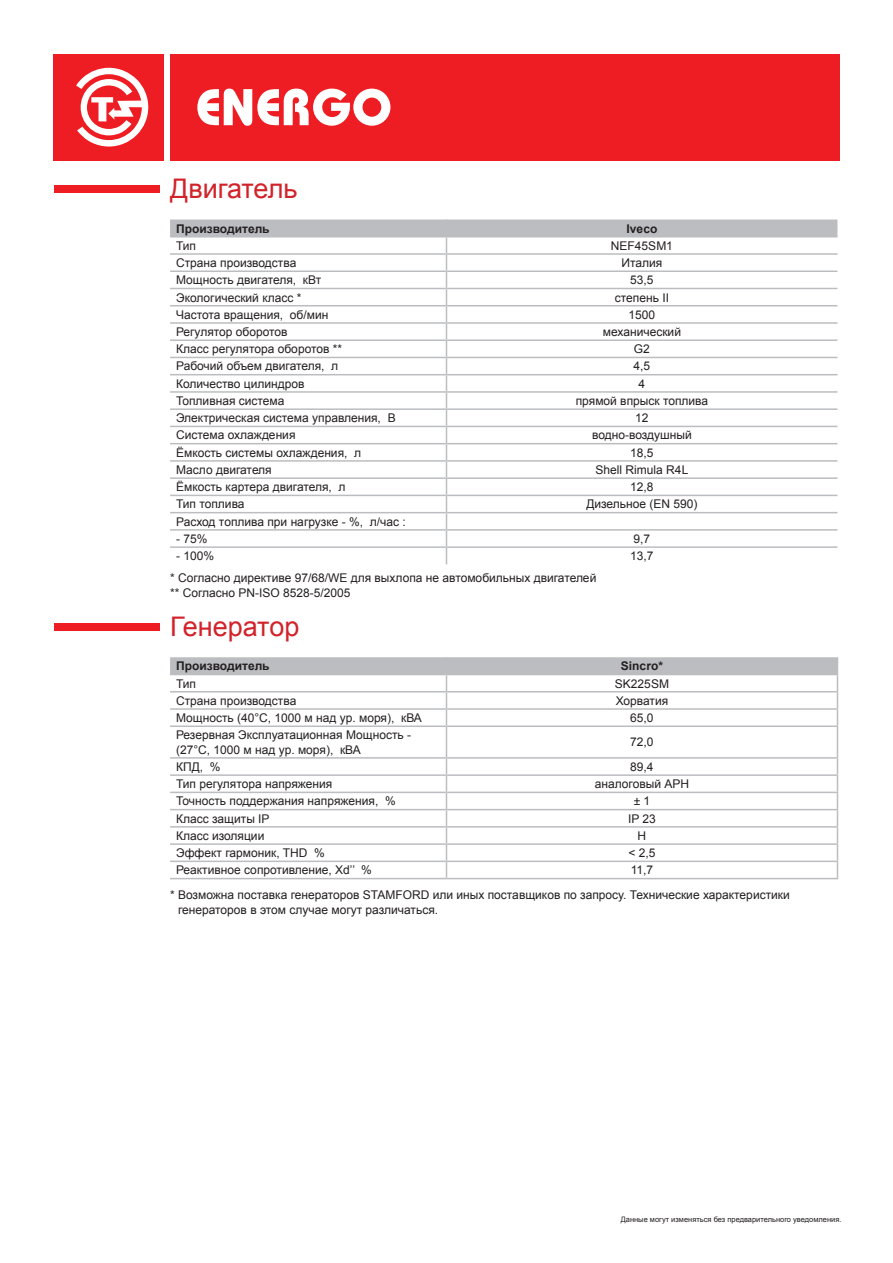
<style>
.page{position:relative;width:893px;height:1263px;background:#fff}
.page>*{position:absolute;margin:0;border:0;box-sizing:border-box;transform-origin:0 0}
.t1{font:27px "Arial";color:#d1232a}
.t2{font:12px/14.4px "Arial";color:#231f20}
.t3{font:700 12px "Arial";color:#231f20}
.t4{font:7.5px "Arial";color:#231f20}
</style>
<div class="page">
<div style="left:54px;top:54px;width:110px;height:106px;background:#ee1d23"></div>
<svg style="left:76px;top:68px;width:72px;height:79px"></svg>
<div style="left:170px;top:54px;width:669px;height:106px;background:#ee1d23"></div>
<svg style="left:197px;top:89px;width:193px;height:37px"></svg>
<svg style="left:170px;top:219px;width:667px;height:345px"></svg>
<svg style="left:170px;top:657px;width:668px;height:68px"></svg>
<hr style="left:170px;top:725px;width:276px;height:2px;background:#bcbdc0">
<hr style="left:446px;top:725px;width:392px;height:2px;background:#bcbdc0">
<hr style="left:446px;top:727px;width:1px;height:30px;background:#bcbdc0">
<hr style="left:837px;top:727px;width:1px;height:30px;background:#bcbdc0">
<hr style="left:170px;top:757px;width:276px;height:2px;background:#bcbdc0">
<hr style="left:446px;top:757px;width:392px;height:2px;background:#bcbdc0">
<hr style="left:170px;top:774px;width:276px;height:2px;background:#bcbdc0">
<hr style="left:446px;top:774px;width:392px;height:2px;background:#bcbdc0">
<hr style="left:170px;top:792px;width:276px;height:1px;background:#bcbdc0">
<hr style="left:446px;top:792px;width:392px;height:1px;background:#bcbdc0">
<hr style="left:170px;top:809px;width:276px;height:1px;background:#bcbdc0">
<hr style="left:446px;top:809px;width:392px;height:1px;background:#bcbdc0">
<hr style="left:170px;top:826px;width:276px;height:2px;background:#bcbdc0">
<hr style="left:446px;top:826px;width:392px;height:2px;background:#bcbdc0">
<hr style="left:170px;top:843px;width:276px;height:2px;background:#bcbdc0">
<hr style="left:446px;top:843px;width:392px;height:2px;background:#bcbdc0">
<hr style="left:170px;top:860px;width:276px;height:2px;background:#bcbdc0">
<hr style="left:446px;top:860px;width:392px;height:2px;background:#bcbdc0">
<svg style="left:446px;top:759px;width:1px;height:119px"></svg>
<svg style="left:837px;top:759px;width:1px;height:119px"></svg>
<hr style="left:170px;top:878px;width:276px;height:1px;background:#bcbdc0">
<hr style="left:446px;top:878px;width:392px;height:1px;background:#bcbdc0">
<div style="left:54px;top:186px;width:106px;height:7px;background:#ee1d23"></div>
<div style="left:54px;top:624px;width:106px;height:7px;background:#ee1d23"></div>
<h1 class="t1" style="left:170px;top:170px;width:129px">Двигатель</h1>
<p class="t3" style="left:176px;top:220px;width:95px">Производитель</p>
<p class="t3" style="left:627px;top:220px;width:32px">Iveco</p>
<p class="t2" style="left:176px;top:238px;width:22px">Тип</p>
<p class="t2" style="left:611px;top:238px;width:64px">NEF45SM1</p>
<p class="t2" style="left:176px;top:255px;width:122px">Страна производства</p>
<p class="t2" style="left:622px;top:255px;width:42px">Италия</p>
<p class="t2" style="left:176px;top:273px;width:147px">Мощность двигателя, кВт</p>
<p class="t2" style="left:630px;top:273px;width:25px">53,5</p>
<p class="t2" style="left:176px;top:290px;width:127px">Экологический класс *</p>
<p class="t2" style="left:615px;top:290px;width:56px">степень II</p>
<p class="t2" style="left:176px;top:307px;width:154px">Частота вращения, об/мин</p>
<p class="t2" style="left:629px;top:307px;width:28px">1500</p>
<p class="t2" style="left:176px;top:324px;width:113px">Регулятор оборотов</p>
<p class="t2" style="left:603px;top:324px;width:80px">механический</p>
<p class="t2" style="left:176px;top:342px;width:168px">Класс регулятора оборотов **</p>
<p class="t2" style="left:634px;top:342px;width:18px">G2</p>
<p class="t2" style="left:176px;top:359px;width:164px">Рабочий объем двигателя, л</p>
<p class="t2" style="left:634px;top:359px;width:18px">4,5</p>
<p class="t2" style="left:176px;top:376px;width:130px">Количество цилиндров</p>
<p class="t2" style="left:639px;top:376px;width:8px">4</p>
<p class="t2" style="left:176px;top:393px;width:110px">Топливная система</p>
<p class="t2" style="left:576px;top:393px;width:134px">прямой впрыск топлива</p>
<p class="t2" style="left:176px;top:411px;width:221px">Электрическая система управления, В</p>
<p class="t2" style="left:635px;top:411px;width:15px">12</p>
<p class="t2" style="left:176px;top:428px;width:121px">Система охлаждения</p>
<p class="t2" style="left:592px;top:428px;width:101px">водно-воздушный</p>
<p class="t2" style="left:176px;top:445px;width:187px">Ёмкость системы охлаждения, л</p>
<p class="t2" style="left:630px;top:445px;width:25px">18,5</p>
<p class="t2" style="left:176px;top:462px;width:97px">Масло двигателя</p>
<p class="t2" style="left:596px;top:462px;width:94px">Shell Rimula R4L</p>
<p class="t2" style="left:176px;top:480px;width:171px">Ёмкость картера двигателя, л</p>
<p class="t2" style="left:630px;top:480px;width:25px">12,8</p>
<p class="t2" style="left:176px;top:497px;width:70px">Тип топлива</p>
<p class="t2" style="left:586px;top:497px;width:113px">Дизельное (EN 590)</p>
<p class="t2" style="left:176px;top:514px;width:231px">Расход топлива при нагрузке - %, л/час :</p>
<p class="t2" style="left:176px;top:531px;width:33px">- 75%</p>
<p class="t2" style="left:634px;top:531px;width:18px">9,7</p>
<p class="t2" style="left:176px;top:549px;width:40px">- 100%</p>
<p class="t2" style="left:630px;top:549px;width:25px">13,7</p>
<p class="t2" style="left:170px;top:571px;width:428px">* Согласно директиве 97/68/WE для выхлопа не автомобильных двигателей ** Согласно PN-ISO 8528-5/2005</p>
<h1 class="t1" style="left:170px;top:608px;width:131px">Генератор</h1>
<p class="t3" style="left:176px;top:658px;width:95px">Производитель</p>
<p class="t3" style="left:621px;top:658px;width:44px">Sincro*</p>
<p class="t2" style="left:176px;top:676px;width:22px">Тип</p>
<p class="t2" style="left:615px;top:676px;width:56px">SK225SM</p>
<p class="t2" style="left:176px;top:693px;width:122px">Страна производства</p>
<p class="t2" style="left:616px;top:693px;width:54px">Хорватия</p>
<p class="t2" style="left:176px;top:710px;width:247px">Мощность (40°С, 1000 м над ур. моря), кВА</p>
<p class="t2" style="left:630px;top:710px;width:25px">65,0</p>
<p class="t2" style="left:176px;top:728px;width:236px">Резервная Эксплуатационная Мощность - (27°С, 1000 м над ур. моря), кВА</p>
<p class="t2" style="left:630px;top:735px;width:25px">72,0</p>
<p class="t2" style="left:176px;top:759px;width:46px">КПД, %</p>
<p class="t2" style="left:630px;top:759px;width:25px">89,4</p>
<p class="t2" style="left:176px;top:777px;width:158px">Тип регулятора напряжения</p>
<p class="t2" style="left:595px;top:777px;width:96px">аналоговый АРН</p>
<p class="t2" style="left:176px;top:794px;width:221px">Точность поддержания напряжения, %</p>
<p class="t2" style="left:634px;top:794px;width:18px">± 1</p>
<p class="t2" style="left:176px;top:811px;width:95px">Класс защиты IP</p>
<p class="t2" style="left:628px;top:811px;width:29px">IP 23</p>
<p class="t2" style="left:176px;top:828px;width:90px">Класс изоляции</p>
<p class="t2" style="left:638px;top:828px;width:10px">H</p>
<p class="t2" style="left:176px;top:846px;width:150px">Эффект гармоник, THD %</p>
<p class="t2" style="left:628px;top:846px;width:29px">&lt; 2,5</p>
<p class="t2" style="left:176px;top:863px;width:197px">Реактивное сопротивление, Xd’’ %</p>
<p class="t2" style="left:631px;top:863px;width:24px">11,7</p>
<p class="t2" style="left:178px;top:888px;width:613px;text-indent:-8px">* Возможна поставка генераторов STAMFORD или иных поставщиков по запросу. Технические характеристики генераторов в этом случае могут различаться.</p>
<p class="t4" style="left:621px;top:1214px;width:222px">Данные могут изменяться без предварительного уведомления.</p>
</div>
